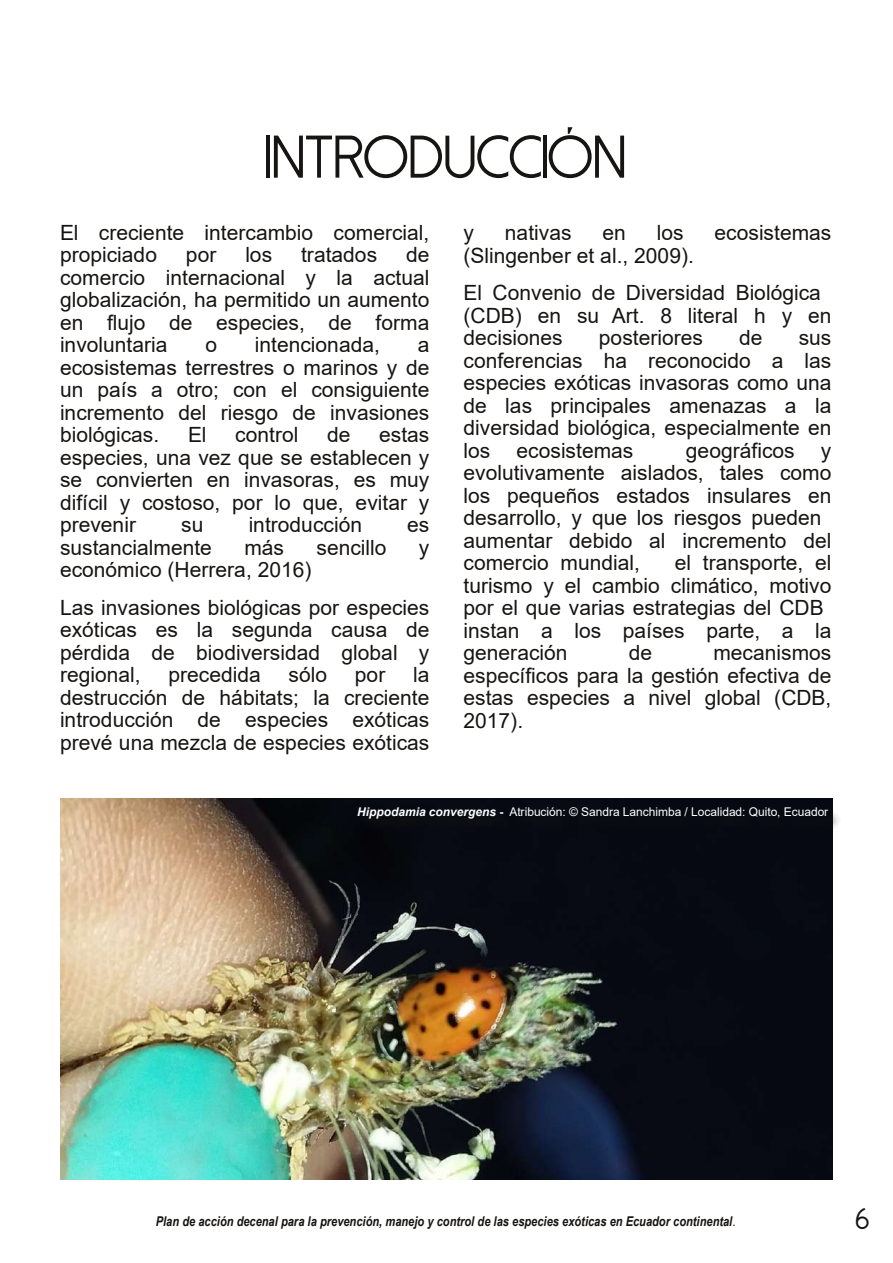
<style>
.page{position:relative;width:893px;height:1263px;background:#fff}
.page>*{position:absolute;margin:0;border:0;box-sizing:border-box;transform-origin:0 0}
.t1{font:60px "Dolce Vita";color:#171513}
.t2{font:30px "Dolce Vita";color:#171513}
.t3{font:21px/22.5px "Arial";color:#171513;text-align:justify}
.t4{font:italic 700 13.5px "Arial Narrow";color:#171513}
.t5{font:12px "Arial";letter-spacing:-.005em;color:#fff}
.s1{font-weight:700;font-style:italic}
.s2{font-weight:700}
.s3{font-weight:400;font-style:normal}
</style>
<div class="page">
<img style="left:60px;top:799px;width:773px;height:381px">
<div style="left:285px;top:803px;width:554px;height:36px;background:#060912"></div>
<h1 class="t1" style="left:265px;top:127px;width:363px">INTRODUCCIÓN</h1>
<p class="t3" style="left:60px;top:221px;width:371px">El creciente intercambio comercial, propiciado</p>
<p class="t3" style="left:60px;top:244px;width:371px;text-indent:346px">de comercio internacional y la actual globalización, ha permitido un aumento en flujo de especies, de forma involuntaria</p>
<p class="t3" style="left:186px;top:244px;width:32px">por</p>
<p class="t3" style="left:245px;top:244px;width:28px">los</p>
<p class="t3" style="left:301px;top:244px;width:78px">tratados</p>
<p class="t3" style="left:205px;top:334px;width:13px">o</p>
<p class="t3" style="left:255px;top:334px;width:127px">intencionada,</p>
<p class="t3" style="left:60px;top:334px;width:371px;text-indent:358px">a ecosistemas terrestres o marinos y de un país a otro; con el consiguiente incremento del riesgo de invasiones biológicas.</p>
<p class="t3" style="left:188px;top:424px;width:20px">El</p>
<p class="t3" style="left:235px;top:424px;width:65px">control</p>
<p class="t3" style="left:327px;top:424px;width:25px">de</p>
<p class="t3" style="left:60px;top:424px;width:371px;text-indent:319px">estas especies, una vez que se establecen y se convierten en invasoras, es muy difícil y costoso, por lo que, evitar y prevenir</p>
<p class="t3" style="left:181px;top:514px;width:24px">su</p>
<p class="t3" style="left:249px;top:514px;width:115px">introducción</p>
<p class="t3" style="left:407px;top:514px;width:24px">es</p>
<p class="t3" style="left:60px;top:536px;width:153px">sustancialmente</p>
<p class="t3" style="left:244px;top:536px;width:41px">más</p>
<p class="t3" style="left:317px;top:536px;width:72px">sencillo</p>
<p class="t3" style="left:419px;top:536px;width:12px">y</p>
<p class="t3" style="left:60px;top:551px;width:371px;line-height:37.5px">económico (Herrera, 2016)<br>Las invasiones biológicas por especies</p>
<p class="t3" style="left:60px;top:619px;width:371px">exóticas es la segunda causa de pérdida de biodiversidad global y regional,</p>
<p class="t3" style="left:168px;top:664px;width:94px">precedida</p>
<p class="t3" style="left:289px;top:664px;width:40px">sólo</p>
<p class="t3" style="left:355px;top:664px;width:32px">por</p>
<p class="t3" style="left:60px;top:664px;width:371px;text-indent:353px">la destrucción de hábitats; la creciente introducción de especies exóticas prevé una mezcla de especies exóticas</p>
<p class="t3" style="left:463px;top:221px;width:12px">y</p>
<p class="t3" style="left:505px;top:221px;width:68px">nativas</p>
<p class="t3" style="left:602px;top:221px;width:25px">en</p>
<p class="t3" style="left:657px;top:221px;width:28px">los</p>
<p class="t3" style="left:715px;top:221px;width:118px">ecosistemas</p>
<p class="t3" style="left:463px;top:236px;width:359px;line-height:37.5px">(Slingenber et al., 2009).<br>El Convenio de Diversidad Biológica</p>
<p class="t3" style="left:463px;top:304px;width:369px">(CDB) en su Art. 8 literal h y en decisiones</p>
<p class="t3" style="left:599px;top:326px;width:106px">posteriores</p>
<p class="t3" style="left:739px;top:326px;width:25px">de</p>
<p class="t3" style="left:463px;top:326px;width:369px;text-indent:335px">sus conferencias ha reconocido a las especies exóticas invasoras como una de las principales amenazas a la diversidad biológica, especialmente en los ecosistemas</p>
<p class="t3" style="left:463px;top:439px;width:369px;text-align:left;text-indent:222px">geográficos y evolutivamente aislados, tales como los pequeños estados insulares en desarrollo, y que los riesgos pueden aumentar debido al incremento del comercio mundial,</p>
<p class="t3" style="left:463px;top:551px;width:369px;text-align:left;text-indent:211px">el transporte, el turismo y el cambio climático, motivo por el que varias estrategias del CDB instan a los países parte, a la generación</p>
<p class="t3" style="left:463px;top:641px;width:369px;text-indent:250px">mecanismos específicos para la gestión efectiva de estas especies a nivel global (CDB, 2017).</p>
<p class="t3" style="left:629px;top:641px;width:25px">de</p>
<p class="t5" style="left:357px;top:805px;width:473px"><span class="s1">Hippodamia convergens</span> <span class="s2">-</span> Atribución: © Sandra Lanchimba / Localidad: Quito, Ecuador</p>
<p class="t4" style="left:156px;top:1213px;width:581px">Plan de acción decenal para la prevención, manejo y control de las especies exóticas en Ecuador continental<span class="s3">.</span></p>
<h2 class="t2" style="left:856px;top:1204px;width:15px">6</h2>
</div>
